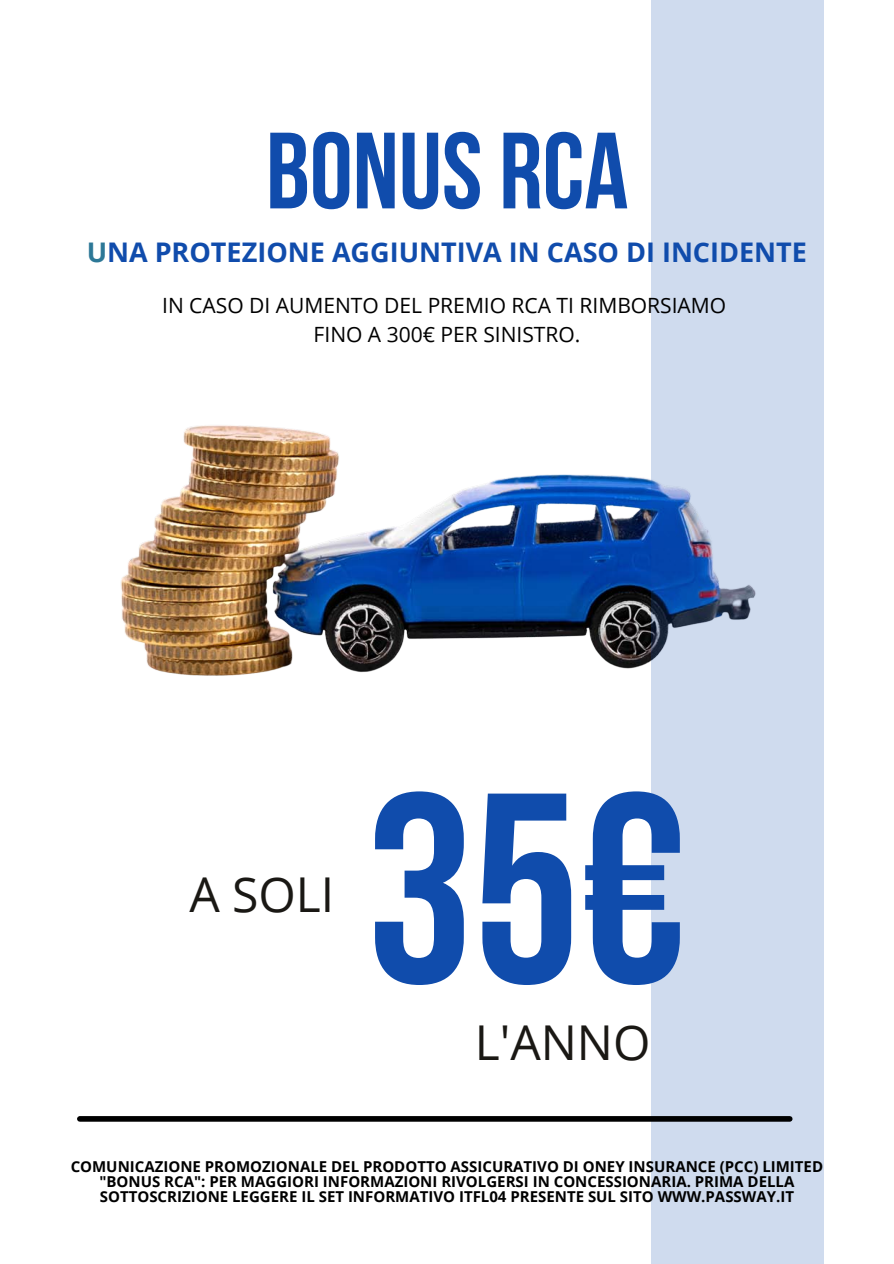
<style>
.page{position:relative;width:894px;height:1264px;background:#fff}
.page>*{position:absolute;margin:0;border:0;box-sizing:border-box;transform-origin:0 0}
.t1{font:700 270.15px "Bebas Neue";color:#104cac}
.t2{font:700 108.15px "Bebas Neue";color:#104cac}
.t3{font:48px "Open Sans";color:#1a1814}
.t4{font:700 27px "Open Sans";color:#104cac}
.t5{font:21px "Open Sans";color:#000}
.t6{font:700 15px/14.7px "Open Sans";color:#000;text-align:center}
.s1{color:#2d7897}
</style>
<div class="page">
<img style="left:121px;top:425px;width:529px;height:251px">
<div style="left:650px;top:0;width:173px;height:1263px;background:#cfdbee"></div>
<div style="left:80px;top:1116px;width:709px;height:5px;background:#000"></div>
<p class="t2" style="left:266px;top:127px;width:364px">BONUS RCA</p>
<p class="t4" style="left:87px;top:233px;width:721px"><span class="s1">U</span>NA PROTEZIONE AGGIUNTIVA IN CASO DI INCIDENTE</p>
<p class="t5" style="left:162px;top:290px;width:565px">IN CASO DI AUMENTO DEL PREMIO RCA TI RIMBORSIAMO</p>
<p class="t5" style="left:313px;top:319px;width:268px">FINO A 300€ PER SINISTRO.</p>
<p class="t3" style="left:189px;top:860px;width:146px">A SOLI</p>
<p class="t1" style="left:366px;top:780px;width:323px">35€</p>
<p class="t3" style="left:474px;top:1008px;width:177px">L'ANNO</p>
<p class="t6" style="left:71px;top:1159px;width:753px">COMUNICAZIONE PROMOZIONALE DEL PRODOTTO ASSICURATIVO DI ONEY INSURANCE (PCC) LIMITED "BONUS RCA": PER MAGGIORI INFORMAZIONI RIVOLGERSI IN CONCESSIONARIA. PRIMA DELLA<br>SOTTOSCRIZIONE LEGGERE IL SET INFORMATIVO ITFL04 PRESENTE SUL SITO WWW.PASSWAY.IT</p>
</div>
